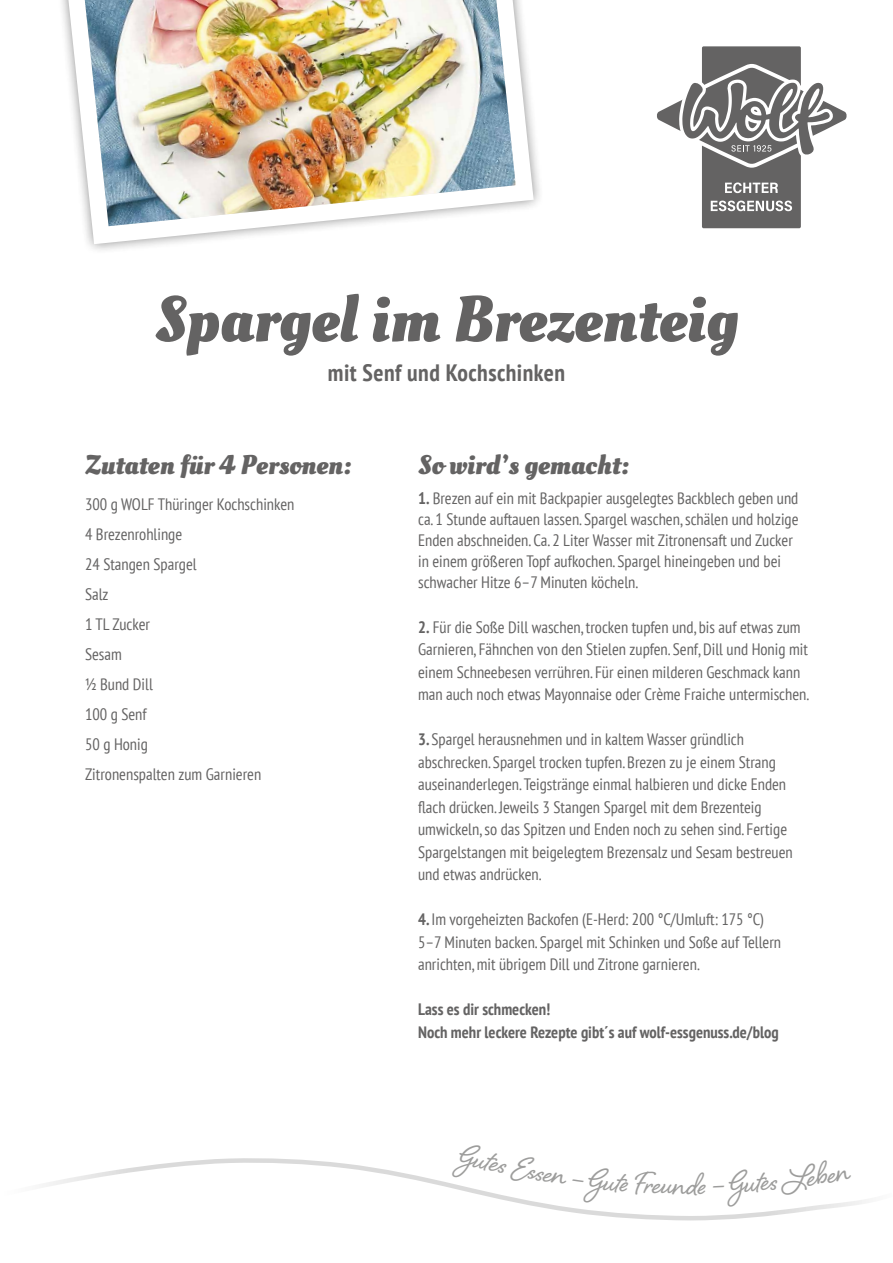
<style>
.page{position:relative;width:893px;height:1263px;background:#fff}
.page>*{position:absolute;margin:0;border:0;box-sizing:border-box;transform-origin:0 0}
.t1{font:700 64.5px "Oleo Script";color:#646363}
.t2{font:39px "Shelby";color:#9d9d9c}
.t3{font:700 27px "Oleo Script";color:#646363}
.t4{font:700 condensed 23.7px "PT Sans";letter-spacing:.02em;color:#646363}
.t5{font:condensed 16.5px/22.5px "PT Sans";color:#646363}
.t6{font:700 condensed 16.5px/22.5px "PT Sans";color:#646363}
.s1{font-weight:700}
</style>
<div class="page">
<svg style="left:68px;top:0;width:466px;height:244px"></svg>
<img style="left:85px;top:0;width:431px;height:226px">
<svg style="left:46px;top:1158px;width:820px;height:63px"></svg>
<div style="left:702px;top:46px;width:99px;height:182px;background:#646363;border-radius:2px"></div>
<svg style="left:657px;top:64px;width:190px;height:104px"></svg>
<svg style="left:725px;top:182px;width:53px;height:11px"></svg>
<svg style="left:711px;top:201px;width:81px;height:10px"></svg>
<svg style="left:452px;top:1158px;width:176px;height:46px"></svg>
<svg style="left:634px;top:1171px;width:72px;height:25px"></svg>
<svg style="left:713px;top:1160px;width:138px;height:47px"></svg>
<h1 class="t1" style="left:155px;top:280px;width:585px">Spargel im Brezenteig</h1>
<h3 class="t4" style="left:328px;top:357px;width:239px">mit Senf und Kochschinken</h3>
<h3 class="t3" style="left:85px;top:448px;width:269px">Zutaten für 4 Personen:</h3>
<p class="t5" style="left:85px;top:488px;width:211px;line-height:30px">300 g WOLF Thüringer Kochschinken<br>4 Brezenrohlinge<br>24 Stangen Spargel<br>Salz<br>1 TL Zucker<br>Sesam<br>½ Bund Dill<br>100 g Senf<br>50 g Honig<br>Zitronenspalten zum Garnieren</p>
<h3 class="t3" style="left:418px;top:448px;width:213px">So wird’s gemacht:</h3>
<p class="t5" style="left:418px;top:487px;width:382px;line-height:21px"><span class="s1">1.</span> Brezen auf ein mit Backpapier ausgelegtes Backblech geben und ca. 1 Stunde auftauen lassen. Spargel waschen, schälen und holzige Enden abschneiden. Ca. 2 Liter Wasser mit Zitronensaft und Zucker in einem größeren Topf aufkochen. Spargel hineingeben und bei schwacher Hitze 6–7 Minuten köcheln.</p>
<p class="t5" style="left:418px;top:615px;width:392px"><span class="s1">2.</span> Für die Soße Dill waschen, trocken tupfen und, bis auf etwas zum Garnieren, Fähnchen von den Stielen zupfen. Senf, Dill und Honig mit einem Schneebesen verrühren. Für einen milderen Geschmack kann man auch noch etwas Mayonnaise oder Crème Fraiche untermischen.</p>
<p class="t5" style="left:418px;top:728px;width:376px"><span class="s1">3.</span> Spargel herausnehmen und in kaltem Wasser gründlich abschrecken. Spargel trocken tupfen. Brezen zu je einem Strang auseinanderlegen. Teigstränge einmal halbieren und dicke Enden flach drücken. Jeweils 3 Stangen Spargel mit dem Brezenteig umwickeln, so das Spitzen und Enden noch zu sehen sind. Fertige Spargelstangen mit beigelegtem Brezensalz und Sesam bestreuen und etwas andrücken.</p>
<p class="t5" style="left:418px;top:908px;width:364px"><span class="s1">4.</span> Im vorgeheizten Backofen (E-Herd: 200 °C/Umluft: 175 °C)<br>5–7 Minuten backen. Spargel mit Schinken und Soße auf Tellern anrichten, mit übrigem Dill und Zitrone garnieren.</p>
<p class="t6" style="left:418px;top:998px;width:362px">Lass es dir schmecken!<br>Noch mehr leckere Rezepte gibt´s auf wolf-essgenuss.de/blog</p>
<h2 class="t2" style="left:652px;top:1157px;width:10px">e</h2>
</div>
